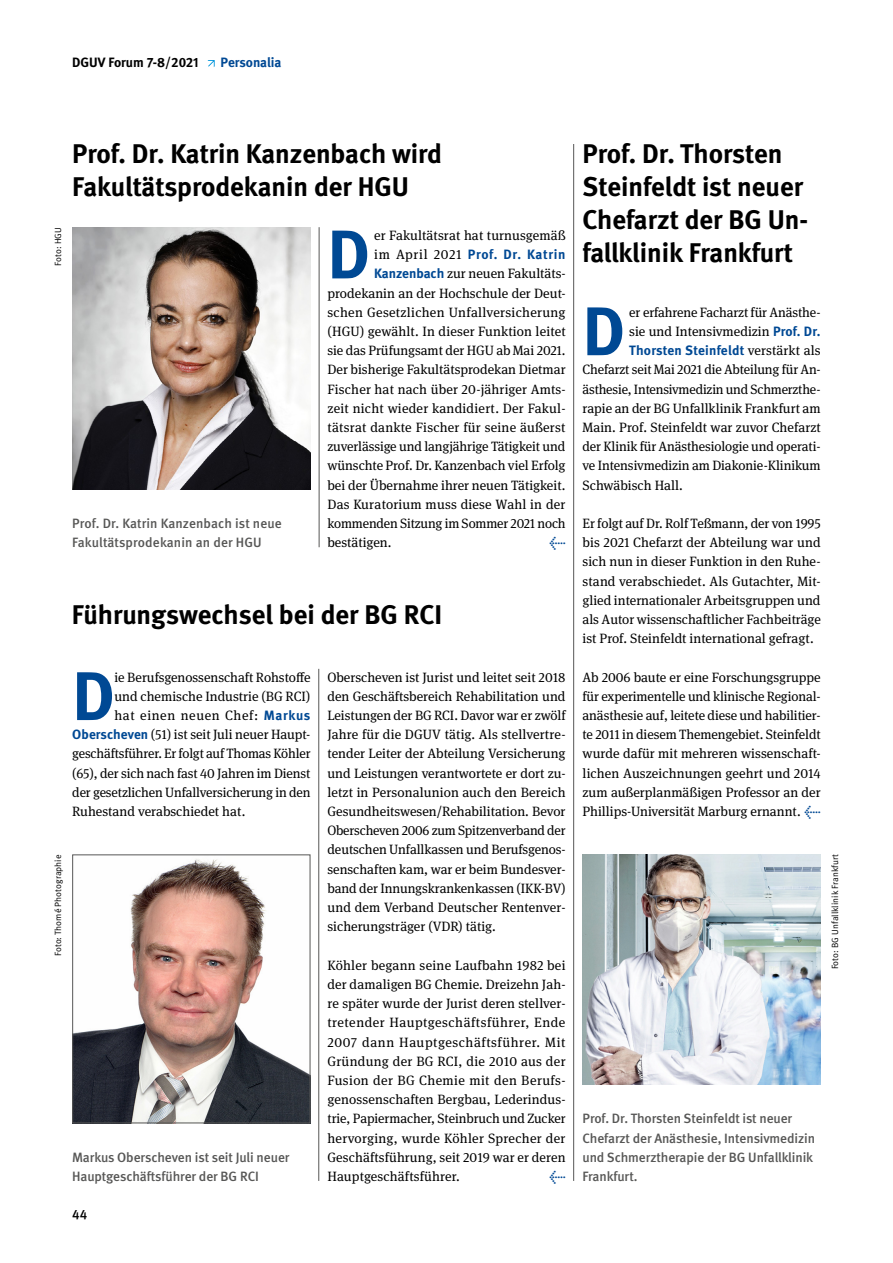
<style>
.page{position:relative;width:893px;height:1263px;background:#fff}
.page>*{position:absolute;margin:0;border:0;box-sizing:border-box;transform-origin:0 0}
.Fließtext_Initial_bo{font:700 68.7px "DGUV Meta";color:#004994}
.t1{font:700 27px/33px "DGUV Meta";color:#000}
.Fließtext_book_9pt{font:13.5px/19.2px "DGUV Meta Serif";color:#000;text-align:justify}
.Fließtext_Initial_bo-2{font:13.5px "DGUV Meta Serif";color:#000}
.Bildunterschrift{font:500 13.5px/19.2px "DGUV Meta";letter-spacing:-.005em;color:#575756}
.Fließtext_Initial_bo-3{font:13.5px "DGUV Meta Serif";letter-spacing:.02em;color:#000}
.Fließtext_Initial_bo-4{font:700 13.5px "DGUV Meta";letter-spacing:.015em;color:#004994}
.Fließtext_Initial_bo-5{font:700 13.5px "DGUV Meta";letter-spacing:.055em;color:#004994}
.Fließtext_Initial_bo-6{font:13.5px "DGUV Meta Serif";letter-spacing:.045em;color:#000}
.t2{font:700 13.5px "DGUV Meta";color:#000}
.Fließtext_Initial_bo-7{font:700 13.5px "DGUV Meta";letter-spacing:-.005em;color:#004994}
.t3{font:500 13.5px "DGUV Meta";color:#000}
.t4{font:500 13.5px "DGUV Meta";color:#004994}
.t5{font:9px "DGUV Meta";letter-spacing:.01em;color:#000}
.s1{font-family:"DGUV Meta Serif";font-weight:400;color:#000}
.s2{font-family:"DGUV Meta";font-weight:700;color:#004994}
.s3{font-family:"DGUV Meta";font-weight:500;color:#004994}
</style>
<div class="page">
<svg style="left:208px;top:60px;width:7px;height:7px"></svg>
<img style="left:72px;top:227px;width:239px;height:263px">
<hr style="left:573px;top:144px;width:1px;height:1037px;background:#575756">
<hr style="left:319px;top:227px;width:1px;height:320px;background:#575756">
<img style="left:74px;top:859px;width:234px;height:262px">
<div style="left:72px;top:854px;width:238px;height:269px;border:1px solid #575756"></div>
<hr style="left:318px;top:669px;width:1px;height:512px;background:#575756">
<img style="left:583px;top:854px;width:238px;height:231px">
<h1 class="t2" style="left:72px;top:54px;width:128px">DGUV Forum 7-8/2021</h1>
<h2 class="Fließtext_Initial_bo-7" style="left:220px;top:54px;width:62px">Personalia</h2>
<p class="t5" style="left:53px;top:266px;width:40px;rotate:-90deg">Foto: HGU</p>
<h3 class="t1" style="left:72px;top:138px;width:371px">Prof. Dr. Katrin Kanzenbach wird<br>Fakultätsprodekanin der HGU</h3>
<p class="Bildunterschrift" style="left:72px;top:514px;width:211px">Prof. Dr. Katrin Kanzenbach ist neue<br>Fakultätsprodekanin an der HGU</p>
<p class="Fließtext_Initial_bo" style="left:327px;top:214px;width:44px">D</p>
<p class="Fließtext_Initial_bo-2" style="left:374px;top:228px;width:193px">er Fakultätsrat hat turnusgemäß</p>
<p class="Fließtext_Initial_bo-5" style="left:374px;top:246px;width:193px"><span class="s1">im April 2021</span> Prof. Dr. Katrin</p>
<p class="Fließtext_Initial_bo-2" style="left:374px;top:266px;width:193px"><span class="s2">Kanzenbach</span> zur neuen Fakultäts-</p>
<p class="Fließtext_Initial_bo-2" style="left:327px;top:285px;width:240px">prodekanin an der Hochschule der Deut-</p>
<p class="Fließtext_Initial_bo-3" style="left:327px;top:304px;width:240px">schen Gesetzlichen Unfallversicherung</p>
<p class="Fließtext_Initial_bo-2" style="left:327px;top:324px;width:240px">(HGU) gewählt. In dieser Funktion leitet</p>
<p class="Fließtext_Initial_bo-2" style="left:327px;top:343px;width:240px">sie das Prüfungsamt der HGU ab Mai 2021.</p>
<p class="Fließtext_Initial_bo-2" style="left:327px;top:362px;width:240px">Der bisherige Fakultätsprodekan Dietmar</p>
<p class="Fließtext_Initial_bo-2" style="left:327px;top:381px;width:240px">Fischer hat nach über 20-jähriger Amts-</p>
<p class="Fließtext_Initial_bo-2" style="left:327px;top:400px;width:240px">zeit nicht wieder kandidiert. Der Fakul-</p>
<p class="Fließtext_Initial_bo-2" style="left:327px;top:420px;width:239px">tätsrat dankte Fischer für seine äußerst</p>
<p class="Fließtext_Initial_bo-2" style="left:327px;top:439px;width:239px">zuverlässige und langjährige Tätigkeit und</p>
<p class="Fließtext_Initial_bo-2" style="left:327px;top:458px;width:240px">wünschte Prof. Dr. Kanzenbach viel Erfolg</p>
<p class="Fließtext_Initial_bo-2" style="left:327px;top:477px;width:240px">bei der Übernahme ihrer neuen Tätigkeit.</p>
<p class="Fließtext_Initial_bo-2" style="left:327px;top:496px;width:239px">Das Kuratorium muss diese Wahl in der</p>
<p class="Fließtext_Initial_bo-2" style="left:327px;top:516px;width:240px">kommenden Sitzung im Sommer 2021 noch</p>
<p class="Fließtext_Initial_bo-2" style="left:327px;top:535px;width:65px">bestätigen.</p>
<p class="t4" style="left:549px;top:535px;width:18px">←</p>
<h3 class="t1" style="left:72px;top:599px;width:372px">Führungswechsel bei der BG RCI</h3>
<p class="Fließtext_Initial_bo" style="left:72px;top:655px;width:44px">D</p>
<p class="Fließtext_Initial_bo-2" style="left:114px;top:669px;width:198px">ie Berufsgenossenschaft Rohstoffe</p>
<p class="Fließtext_Initial_bo-2" style="left:114px;top:688px;width:197px">und chemische Industrie (BG RCI)</p>
<p class="Fließtext_Initial_bo-6" style="left:114px;top:708px;width:197px">hat einen neuen Chef: <span class="s2">Markus</span></p>
<p class="Fließtext_Initial_bo-2" style="left:72px;top:727px;width:240px"><span class="s2">Oberscheven</span> (51) ist seit Juli neuer Haupt-</p>
<p class="Fließtext_Initial_bo-2" style="left:72px;top:746px;width:240px">geschäftsführer. Er folgt auf Thomas Köhler</p>
<p class="Fließtext_Initial_bo-2" style="left:72px;top:765px;width:240px">(65), der sich nach fast 40 Jahren im Dienst</p>
<p class="Fließtext_Initial_bo-2" style="left:72px;top:784px;width:240px">der gesetzlichen Unfallversicherung in den</p>
<p class="Fließtext_Initial_bo-2" style="left:72px;top:804px;width:175px">Ruhestand verabschiedet hat.</p>
<p class="t5" style="left:53px;top:956px;width:103px;rotate:-90deg">Foto: Thomé Photographie</p>
<p class="Bildunterschrift" style="left:72px;top:1148px;width:219px">Markus Oberscheven ist seit Juli neuer<br>Hauptgeschäftsführer der BG RCI</p>
<p class="t3" style="left:72px;top:1207px;width:17px">44</p>
<p class="Fließtext_book_9pt" style="left:327px;top:668px;width:240px">Oberscheven ist Jurist und leitet seit 2018 den Geschäftsbereich Rehabilitation und Leistungen der BG RCI. Davor war er zwölf Jahre für die DGUV tätig. Als stellvertre&shy;tender Leiter der Abteilung Versicherung und Leistungen verantwortete er dort zu&shy;letzt in Personalunion auch den Bereich Gesundheitswesen/Rehabilitation. Bevor Oberscheven 2006 zum Spitzenverband der deutschen Unfallkassen und Berufsgenos&shy;senschaften kam, war er beim Bundesver&shy;band der Innungskrankenkassen (IKK-BV) und dem Verband Deutscher Rentenver&shy;sicherungsträger (VDR) tätig.</p>
<p class="Fließtext_book_9pt" style="left:327px;top:956px;width:240px">Köhler begann seine Laufbahn 1982 bei der damaligen BG Chemie. Dreizehn Jah&shy;re später wurde der Jurist deren stellver&shy;tretender Hauptgeschäftsführer, Ende 2007 dann Hauptgeschäftsführer. Mit Gründung der BG RCI, die 2010 aus der Fusion der BG Chemie mit den Berufs&shy;genossenschaften Bergbau, Lederindus&shy;trie, Papiermacher, Steinbruch und Zucker hervorging, wurde Köhler Sprecher der Geschäftsführung, seit 2019 war er deren Hauptgeschäftsführer.</p>
<p class="t4" style="left:549px;top:1168px;width:18px">←</p>
<h3 class="t1" style="left:583px;top:138px;width:227px">Prof. Dr. Thorsten<br>Steinfeldt ist neuer<br>Chefarzt der BG Un&shy;fallklinik Frankfurt</h3>
<p class="Fließtext_Initial_bo" style="left:583px;top:290px;width:44px">D</p>
<p class="Fließtext_Initial_bo-2" style="left:629px;top:304px;width:193px">er erfahrene Facharzt für Anästhe-</p>
<p class="Fließtext_Initial_bo-2" style="left:629px;top:324px;width:193px">sie und Intensivmedizin <span class="s2">Prof. Dr.</span></p>
<p class="Fließtext_Initial_bo-4" style="left:629px;top:342px;width:193px">Thorsten Steinfeldt <span class="s1">verstärkt als</span></p>
<p class="Fließtext_Initial_bo-2" style="left:583px;top:362px;width:240px">Chefarzt seit Mai 2021 die Abteilung für An-</p>
<p class="Fließtext_Initial_bo-2" style="left:583px;top:381px;width:240px">ästhesie, Intensivmedizin und Schmerzthe-</p>
<p class="Fließtext_Initial_bo-2" style="left:583px;top:400px;width:239px">rapie an der BG Unfallklinik Frankfurt am</p>
<p class="Fließtext_Initial_bo-2" style="left:583px;top:420px;width:240px">Main. Prof. Steinfeldt war zuvor Chefarzt</p>
<p class="Fließtext_Initial_bo-2" style="left:583px;top:439px;width:240px">der Klinik für Anästhesiologie und operati-</p>
<p class="Fließtext_Initial_bo-2" style="left:583px;top:458px;width:240px">ve Intensivmedizin am Diakonie-Klinikum</p>
<p class="Fließtext_Initial_bo-2" style="left:583px;top:477px;width:102px">Schwäbisch Hall.</p>
<p class="Fließtext_book_9pt" style="left:583px;top:514px;width:240px">Er folgt auf Dr. Rolf Teßmann, der von 1995 bis 2021 Chefarzt der Abteilung war und sich nun in dieser Funktion in den Ruhe&shy;stand verabschiedet. Als Gutachter, Mit&shy;glied internationaler Arbeitsgruppen und als Autor wissenschaftlicher Fachbeiträge ist Prof. Steinfeldt international gefragt.</p>
<p class="Fließtext_book_9pt" style="left:583px;top:668px;width:240px">Ab 2006 baute er eine Forschungsgruppe für experimentelle und klinische Regional&shy;anästhesie auf, leitete diese und habilitier&shy;te 2011 in diesem Themengebiet. Steinfeldt wurde dafür mit mehreren wissenschaft&shy;lichen Auszeichnungen geehrt und 2014 zum außerplanmäßigen Professor an der Phillips-Universität Marburg ernannt. <span class="s3">←</span></p>
<p class="t5" style="left:830px;top:969px;width:116px;rotate:-90deg">Foto: BG Unfallklinik Frankfurt</p>
<p class="Bildunterschrift" style="left:583px;top:1109px;width:234px">Prof. Dr. Thorsten Steinfeldt ist neuer Chefarzt der Anästhesie, Intensivmedizin und Schmerztherapie der BG Unfallklinik Frankfurt.</p>
</div>
